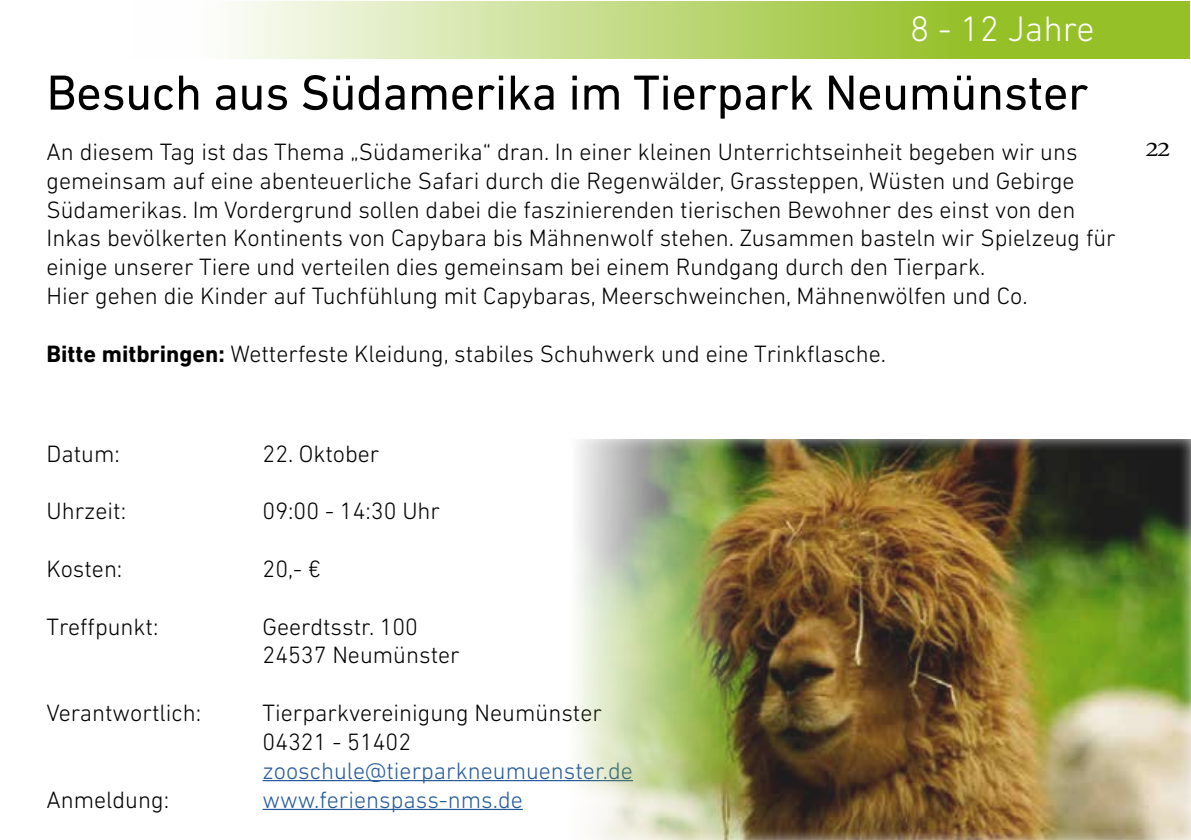
<style>
.page{position:relative;width:1191px;height:840px;background:#fff}
.page>*{position:absolute;margin:0;border:0;box-sizing:border-box;transform-origin:0 0}
.t1{font:50px "DIN Next LT Pro";letter-spacing:-.01em;color:#000}
.t2{font:300 36px "DIN Next LT Pro";color:#fff}
.t3{font:300 24px/28.8px "DIN Next LT Pro";color:#000}
.t4{font:300 24px "DIN Next LT Pro";color:#275b9b}
.t5{font:21px "Minion Pro";color:#000;scale:1.33 1}
.s1{font-weight:700}
</style>
<div class="page">
<hr style="left:262px;top:779px;width:371px;height:1px;background:#275b9b">
<hr style="left:262px;top:808px;width:261px;height:1px;background:#275b9b">
<svg style="left:227px;top:1px;width:963px;height:58px;background:#bbd676"></svg>
<div style="left:526px;top:438px;width:665px;height:401px;background:#fff;opacity:.75"></div>
<h2 class="t2" style="left:910px;top:8px;width:186px">8 - 12 Jahre</h2>
<h1 class="t1" style="left:46px;top:64px;width:1043px">Besuch aus Südamerika im Tierpark Neumünster</h1>
<p class="t3" style="left:46px;top:137px;width:1070px">An diesem Tag ist das Thema „Südamerika“ dran. In einer kleinen Unterrichtseinheit begeben wir uns gemeinsam auf eine abenteuerliche Safari durch die Regenwälder, Grassteppen, Wüsten und Gebirge Südamerikas. Im Vordergrund sollen dabei die faszinierenden tierischen Bewohner des einst von den Inkas bevölkerten Kontinents von Capybara bis Mähnenwolf stehen. Zusammen basteln wir Spielzeug für einige unserer Tiere und verteilen dies gemeinsam bei einem Rundgang durch den Tierpark.<br>Hier gehen die Kinder auf Tuchfühlung mit Capybaras, Meerschweinchen, Mähnenwölfen und Co.</p>
<p class="t3" style="left:46px;top:339px;width:841px"><span class="s1">Bitte mitbringen:</span> Wetterfeste Kleidung, stabiles Schuhwerk und eine Trinkflasche.</p>
<p class="t5" style="left:1145px;top:135px;width:20px">22</p>
<p class="t3" style="left:46px;top:438px;width:75px">Datum:</p>
<p class="t3" style="left:262px;top:438px;width:118px">22. Oktober</p>
<p class="t3" style="left:46px;top:496px;width:81px">Uhrzeit:</p>
<p class="t3" style="left:262px;top:496px;width:179px">09:00 - 14:30 Uhr</p>
<p class="t3" style="left:46px;top:554px;width:77px">Kosten:</p>
<p class="t3" style="left:262px;top:554px;width:60px">20,- €</p>
<p class="t3" style="left:46px;top:611px;width:113px">Treffpunkt:</p>
<p class="t3" style="left:262px;top:611px;width:199px">Geerdtsstr. 100<br>24537 Neumünster</p>
<p class="t3" style="left:46px;top:698px;width:156px">Verantwortlich:</p>
<p class="t3" style="left:262px;top:698px;width:341px">Tierparkvereinigung Neumünster<br>04321 - 51402</p>
<p class="t4" style="left:262px;top:756px;width:372px">zooschule@tierparkneumuenster.de</p>
<p class="t3" style="left:46px;top:784px;width:124px">Anmeldung:</p>
<p class="t4" style="left:262px;top:785px;width:262px">www.ferienspass-nms.de</p>
</div>
